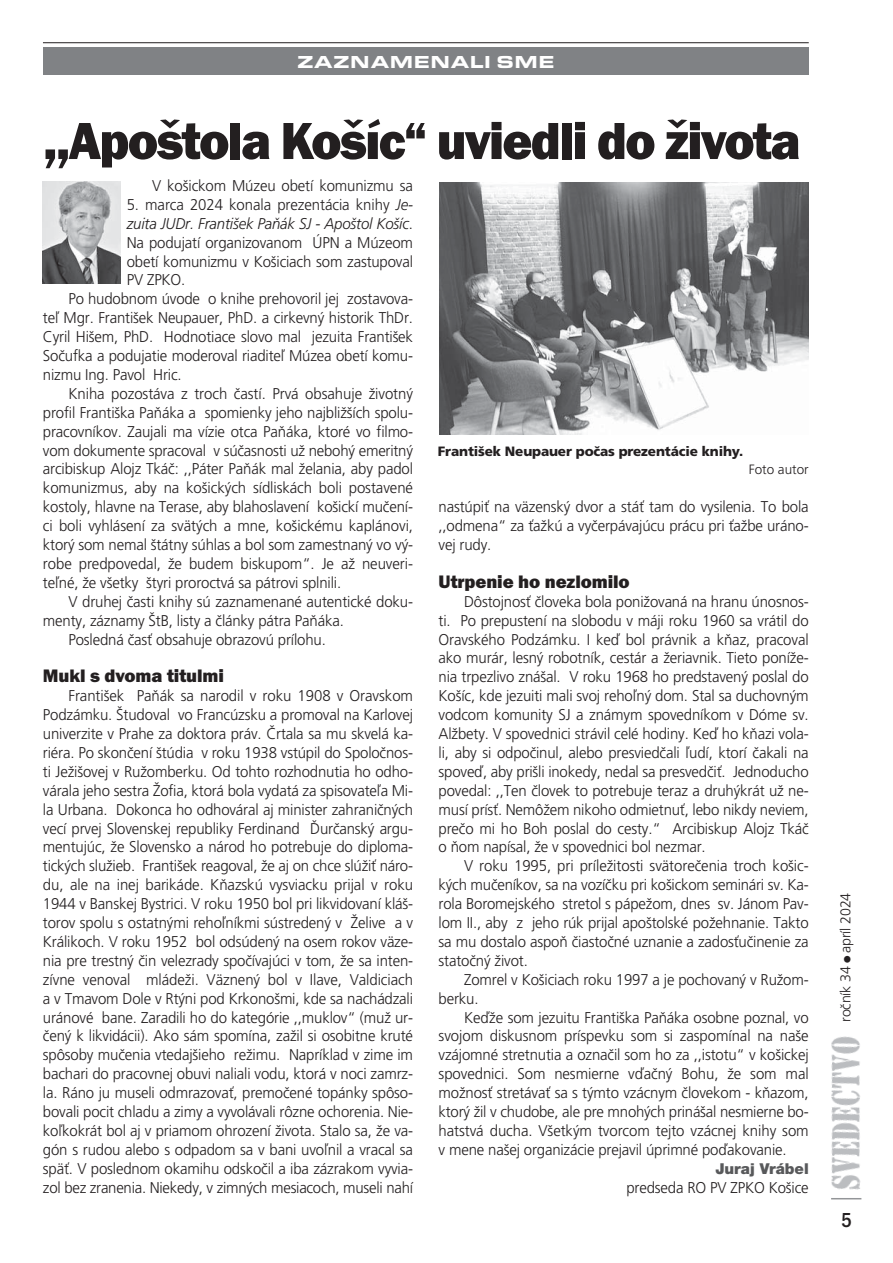
<style>
.page{position:relative;width:893px;height:1263px;background:#fff}
.page>*{position:absolute;margin:0;border:0;box-sizing:border-box;transform-origin:0 0}
.t1{font:54px "Franklin Got Itc TCE Heav";letter-spacing:-.035em;color:#231f20;scale:.95 1}
.t2{font:500 condensed 21px "Franklin Got Itc TCE";color:#231f20}
.t3{font:18.75px "Franklin Got Itc TCE Heav";letter-spacing:-.005em;color:#231f20}
.t4{font:18px "Eurostile TCE Blac Exte";letter-spacing:.03em;color:#fff}
.t5{font:300 15.6px/18.9px "Frutiger CE";letter-spacing:-.01em;color:#231f20;text-align:justify;scale:.96 1}
.t6{font:italic 300 15.6px "Frutiger CE";letter-spacing:-.01em;color:#231f20;scale:.96 1}
.t7{font:900 15px "Helvetica Neue CE";color:#58595b}
.t8{font:300 14.25px "Frutiger CE";letter-spacing:-.01em;color:#231f20}
.t9{font:900 13.5px "Frutiger CE";letter-spacing:-.01em;color:#231f20}
.t10{font:300 13.5px "Frutiger CE";color:#231f20}
.s1{font-style:italic}
.s2{font-style:normal}
</style>
<div class="page">
<div style="left:43px;top:47px;width:765px;height:28px;background:#808285"></div>
<hr style="left:43px;top:42px;width:765px;height:1px;background:#231f20">
<img style="left:831px;top:1036px;width:30px;height:154px">
<hr style="left:831px;top:1198px;width:30px;height:1px;background:#939598">
<img style="left:43px;top:182px;width:78px;height:101px">
<img style="left:439px;top:182px;width:369px;height:253px">
<p class="t4" style="left:297px;top:56px;width:259px">ZAZNAMENALI SME</p>
<h1 class="t1" style="left:43px;top:124px;width:799px">,,Apoštola Košíc“ uviedli do života</h1>
<p class="t5" style="left:152px;top:177px;width:273px">V ko‰ickom Múzeu obetí komunizmu sa</p>
<p class="t5" style="left:127px;top:196px;width:300px">5. marca 2024 konala prezentácia knihy <span class="s1">Je-</span></p>
<p class="t6" style="left:127px;top:217px;width:300px">zuita JUDr. Franti‰ek PaÀák SJ - Apo‰tol Ko‰íc<span class="s2">.</span></p>
<p class="t5" style="left:127px;top:234px;width:300px">Na podujatí organizovanom ÚPN a Múzeom</p>
<p class="t5" style="left:127px;top:253px;width:300px">obetí komunizmu v Ko‰iciach som zastupoval</p>
<p class="t5" style="left:127px;top:272px;width:63px">PV ZPKO.</p>
<p class="t5" style="left:68px;top:291px;width:360px">Po hudobnom úvode o knihe prehovoril jej zostavova-</p>
<p class="t5" style="left:43px;top:310px;width:387px">teº Mgr. Franti‰ek Neupauer, PhD. a cirkevn˘ historik ThDr.</p>
<p class="t5" style="left:43px;top:328px;width:387px">Cyril Hi‰em, PhD. Hodnotiace slovo mal jezuita Franti‰ek</p>
<p class="t5" style="left:43px;top:347px;width:387px">Soãufka a podujatie moderoval riaditeº Múzea obetí komu-</p>
<p class="t5" style="left:43px;top:366px;width:146px">nizmu Ing. Pavol Hric.</p>
<p class="t5" style="left:68px;top:385px;width:360px">Kniha pozostáva z troch ãastí. Prvá obsahuje Ïivotn˘</p>
<p class="t5" style="left:43px;top:404px;width:387px">profil Franti‰ka PaÀáka a spomienky jeho najbliÏ‰ích spolu-</p>
<p class="t5" style="left:43px;top:423px;width:387px">pracovníkov. Zaujali ma vízie otca PaÀáka, ktoré vo filmo-</p>
<p class="t5" style="left:43px;top:442px;width:387px">vom dokumente spracoval v súãasnosti uÏ neboh˘ emeritn˘</p>
<p class="t5" style="left:43px;top:461px;width:387px">arcibiskup Alojz Tkáã: ,,Páter PaÀák mal Ïelania, aby padol</p>
<p class="t5" style="left:43px;top:480px;width:387px">komunizmus, aby na ko‰ick˘ch sídliskách boli postavené</p>
<p class="t5" style="left:43px;top:499px;width:387px">kostoly, hlavne na Terase, aby blahoslavení ko‰ickí muãení-</p>
<p class="t5" style="left:43px;top:517px;width:387px">ci boli vyhlásení za svät˘ch a mne, ko‰ickému kaplánovi,</p>
<p class="t5" style="left:43px;top:536px;width:387px">ktor˘ som nemal ‰tátny súhlas a bol som zamestnan˘ vo v˘-</p>
<p class="t5" style="left:43px;top:555px;width:387px">robe predpovedal, Ïe budem biskupom“. Je aÏ neuveri-</p>
<p class="t5" style="left:43px;top:574px;width:312px">teºné, Ïe v‰etky ‰tyri proroctvá sa pátrovi splnili.</p>
<p class="t5" style="left:68px;top:593px;width:360px">V druhej ãasti knihy sú zaznamenané autentické doku-</p>
<p class="t5" style="left:43px;top:612px;width:315px">menty, záznamy ·tB, listy a ãlánky pátra PaÀáka.</p>
<p class="t5" style="left:68px;top:631px;width:269px">Posledná ãasÈ obsahuje obrazovú prílohu.</p>
<p class="t3" style="left:43px;top:670px;width:182px">Mukl s dvoma titulmi</p>
<p class="t5" style="left:43px;top:688px;width:387px;text-indent:26px">Franti‰ek PaÀák sa narodil v roku 1908 v Oravskom Podzámku. ·tudoval vo Francúzsku a promoval na Karlovej univerzite v Prahe za doktora práv. ârtala sa mu skvelá ka&shy;riéra. Po skonãení ‰túdia v roku 1938 vstúpil do Spoloãnos&shy;ti JeÏi‰ovej v RuÏomberku. Od tohto rozhodnutia ho odho&shy;várala jeho sestra Îofia, ktorá bola vydatá za spisovateºa Mi&shy;la Urbana. Dokonca ho odhováral aj minister zahraniãn˘ch vecí prvej Slovenskej republiky Ferdinand ëurãansk˘ argu&shy;mentujúc, Ïe Slovensko a národ ho potrebuje do diploma&shy;tick˘ch sluÏieb. Franti‰ek reagoval, Ïe aj on chce slúÏiÈ náro&shy;du, ale na inej barikáde. KÀazskú vysviacku prijal v roku 1944 v Banskej Bystrici. V roku 1950 bol pri likvidovaní klá‰- torov spolu s ostatn˘mi rehoºníkmi sústreden˘ v Îelive a v Králikoch. V roku 1952 bol odsúden˘ na osem rokov väze&shy;nia pre trestn˘ ãin velezrady spoãívajúci v tom, Ïe sa inten&shy;zívne venoval mládeÏi. Väznen˘ bol v Ilave, Valdiciach a v Tmavom Dole v Rt˘ni pod Krkono‰mi, kde sa nachádzali uránové bane. Zaradili ho do kategórie ,,muklov“ (muÏ ur&shy;ãen˘ k likvidácii). Ako sám spomína, zaÏil si osobitne kruté spôsoby muãenia vtedaj‰ieho reÏimu. Napríklad v zime im bachari do pracovnej obuvi naliali vodu, ktorá v noci zamrz&shy;la. Ráno ju museli odmrazovaÈ, premoãené topánky spôso&shy;bovali pocit chladu a zimy a vyvolávali rôzne ochorenia. Nie&shy;koºkokrát bol aj v priamom ohrození Ïivota. Stalo sa, Ïe va&shy;gón s rudou alebo s odpadom sa v bani uvoºnil a vracal sa späÈ. V poslednom okamihu odskoãil a iba zázrakom vyvia&shy;zol bez zranenia. Niekedy, v zimn˘ch mesiacoch, museli nahí</p>
<p class="t9" style="left:438px;top:445px;width:307px">Franti‰ek Neupauer poãas prezentácie knihy.</p>
<p class="t10" style="left:748px;top:464px;width:61px">Foto autor</p>
<p class="t5" style="left:438px;top:499px;width:387px">nastúpiÈ na väzensk˘ dvor a stáÈ tam do vysilenia. To bola ,,odmena“ za ÈaÏkú a vyãerpávajúcu prácu pri ÈaÏbe uráno&shy;vej rudy.</p>
<p class="t3" style="left:438px;top:576px;width:193px">Utrpenie ho nezlomilo</p>
<p class="t5" style="left:438px;top:593px;width:387px;text-indent:26px">DôstojnosÈ ãloveka bola poniÏovaná na hranu únosnos&shy;ti. Po prepustení na slobodu v máji roku 1960 sa vrátil do Oravského Podzámku. I keì bol právnik a kÀaz, pracoval ako murár, lesn˘ robotník, cestár a Ïeriavnik. Tieto poníÏe&shy;nia trpezlivo zná‰al. V roku 1968 ho predstaven˘ poslal do Ko‰íc, kde jezuiti mali svoj rehoºn˘ dom. Stal sa duchovn˘m vodcom komunity SJ a známym spovedníkom v Dóme sv.<br>AlÏbety. V spovednici strávil celé hodiny. Keì ho kÀazi vola&shy;li, aby si odpoãinul, alebo presviedãali ºudí, ktorí ãakali na spoveì, aby pri‰li inokedy, nedal sa presvedãiÈ. Jednoducho povedal: ,,Ten ãlovek to potrebuje teraz a druh˘krát uÏ ne&shy;musí prísÈ. NemôÏem nikoho odmietnuÈ, lebo nikdy neviem, preão mi ho Boh poslal do cesty.“ Arcibiskup Alojz Tkáã o Àom napísal, Ïe v spovednici bol nezmar.</p>
<p class="t5" style="left:438px;top:858px;width:387px;text-indent:26px">V roku 1995, pri príleÏitosti svätoreãenia troch ko‰ic&shy;k˘ch muãeníkov, sa na vozíãku pri ko‰ickom seminári sv. Ka&shy;rola Boromejského stretol s pápeÏom, dnes sv. Jánom Pav&shy;lom II., aby z jeho rúk prijal apo‰tolské poÏehnanie. Takto sa mu dostalo aspoÀ ãiastoãné uznanie a zadosÈuãinenie za statoãn˘ Ïivot.</p>
<p class="t5" style="left:438px;top:971px;width:387px;text-indent:26px">Zomrel v Ko‰iciach roku 1997 a je pochovan˘ v RuÏom&shy;berku.</p>
<p class="t5" style="left:438px;top:1009px;width:387px;text-indent:26px">KeìÏe som jezuitu Franti‰ka PaÀáka osobne poznal, vo svojom diskusnom príspevku som si zaspomínal na na‰e vzájomné stretnutia a oznaãil som ho za ,,istotu“ v ko‰ickej spovednici. Som nesmierne vìaãn˘ Bohu, Ïe som mal moÏnosÈ stretávaÈ sa s t˘mto vzácnym ãlovekom - kÀazom, ktor˘ Ïil v chudobe, ale pre mnoh˘ch priná‰al nesmierne bo&shy;hatstvá ducha. V‰etk˘m tvorcom tejto vzácnej knihy som v mene na‰ej organizácie prejavil úprimné poìakovanie.</p>
<p class="t7" style="left:715px;top:1160px;width:95px">Juraj Vrábel</p>
<p class="t5" style="left:626px;top:1179px;width:191px">predseda RO PV ZPKO Ko‰ice</p>
<p class="t8" style="left:839px;top:1022px;width:131px;rotate:-90deg">roãník 34 ● apríl 2024</p>
<h2 class="t2" style="left:841px;top:1208px;width:12px">5</h2>
</div>
